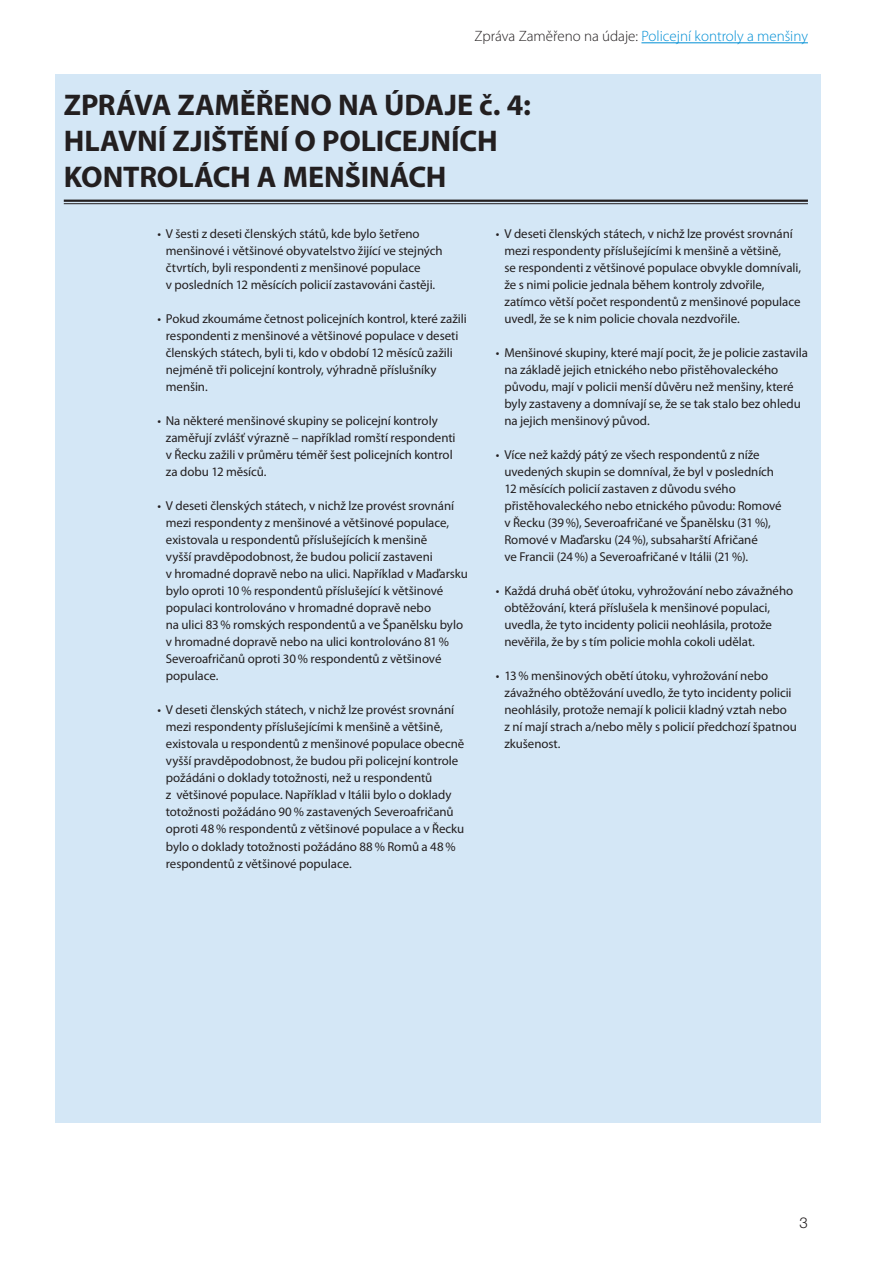
<style>
.page{position:relative;width:893px;height:1263px;background:#fff}
.page>*{position:absolute;margin:0;border:0;box-sizing:border-box;transform-origin:0 0}
._01_Kapitel{font:700 30px/36px "Myriad Pro";letter-spacing:-.005em;color:#231f20}
.t1{font:300 15px "Myriad Pro";color:#008fd5}
.t2{font:300 15px "Helvetica Neue LT Pro";color:#231f20}
._01_Aufzaehlung{font:12.9px/17px "Myriad Pro";letter-spacing:-.005em;color:#231f20}
.s1{color:#231f20}
</style>
<div class="page">
<hr style="left:641px;top:42px;width:167px;height:1px;background:#008fd5">
<div style="left:55px;top:74px;width:766px;height:1049px;background:#d4e7f6"></div>
<hr style="left:64px;top:200px;width:744px;height:2px;background:#231f20">
<hr style="left:64px;top:203px;width:744px;height:1px;background:#231f20">
<p class="t1" style="left:474px;top:28px;width:335px"><span class="s1">Zpráva Zaměřeno na údaje:</span> Policejní kontroly a menšiny</p>
<p class="_01_Kapitel" style="left:64px;top:85px;width:469px">ZPRÁVA ZAMĚŘENO NA ÚDAJE č. 4:<br>HLAVNÍ ZJIŠTĚNÍ O POLICEJNÍCH<br>KONTROLÁCH A MENŠINÁCH</p>
<p class="_01_Aufzaehlung" style="left:166px;top:225px;width:278px;text-indent:-9px">• V šesti z deseti členských států, kde bylo šetřeno menšinové i většinové obyvatelstvo žijící ve stejných čtvrtích, byli respondenti z menšinové populace<br>v posledních 12 měsících policií zastavováni častěji.</p>
<p class="_01_Aufzaehlung" style="left:166px;top:310px;width:302px;text-indent:-9px">• Pokud zkoumáme četnost policejních kontrol, které zažili respondenti z menšinové a většinové populace v deseti členských státech, byli ti, kdo v období 12 měsíců zažili nejméně tři policejní kontroly, výhradně příslušníky menšin.</p>
<p class="_01_Aufzaehlung" style="left:166px;top:412px;width:291px;text-indent:-9px">• Na některé menšinové skupiny se policejní kontroly zaměřují zvlášť výrazně – například romští respondenti v Řecku zažili v průměru téměř šest policejních kontrol za dobu 12 měsíců.</p>
<p class="_01_Aufzaehlung" style="left:166px;top:497px;width:304px;text-indent:-9px">• V deseti členských státech, v nichž lze provést srovnání mezi respondenty z menšinové a většinové populace, existovala u respondentů příslušejících k menšině<br>vyšší pravděpodobnost, že budou policií zastaveni<br>v hromadné dopravě nebo na ulici. Například v Maďarsku bylo oproti 10% respondentů příslušející k většinové populaci kontrolováno v hromadné dopravě nebo<br>na ulici 83% romských respondentů a ve Španělsku bylo v hromadné dopravě nebo na ulici kontrolováno 81 % Severoafričanů oproti 30% respondentů z většinové populace.</p>
<p class="_01_Aufzaehlung" style="left:166px;top:701px;width:300px;text-indent:-9px">• V deseti členských státech, v nichž lze provést srovnání mezi respondenty příslušejícími k menšině a většině, existovala u respondentů z menšinové populace obecně vyšší pravděpodobnost, že budou při policejní kontrole požádáni o doklady totožnosti, než u respondentů<br>z většinové populace. Například v Itálii bylo o doklady totožnosti požádáno 90% zastavených Severoafričanů oproti 48% respondentů z většinové populace a v Řecku bylo o doklady totožnosti požádáno 88% Romů a 48% respondentů z většinové populace.</p>
<p class="_01_Aufzaehlung" style="left:504px;top:225px;width:298px;text-indent:-9px">• V deseti členských státech, v nichž lze provést srovnání mezi respondenty příslušejícími k menšině a většině,<br>se respondenti z většinové populace obvykle domnívali, že s nimi policie jednala během kontroly zdvořile, zatímco větší počet respondentů z menšinové populace uvedl, že se k nim policie chovala nezdvořile.</p>
<p class="_01_Aufzaehlung" style="left:504px;top:344px;width:305px;text-indent:-9px">• Menšinové skupiny, které mají pocit, že je policie zastavila na základě jejich etnického nebo přistěhovaleckého původu, mají v policii menší důvěru než menšiny, které byly zastaveny a domnívají se, že se tak stalo bez ohledu na jejich menšinový původ.</p>
<p class="_01_Aufzaehlung" style="left:504px;top:446px;width:279px;text-indent:-9px">• Více než každý pátý ze všech respondentů z níže uvedených skupin se domníval, že byl v posledních 12 měsících policií zastaven z důvodu svého přistěhovaleckého nebo etnického původu: Romové v Řecku (39%), Severoafričané ve Španělsku (31 %), Romové v Maďarsku (24%), subsaharští Afričané<br>ve Francii (24 %) a Severoafričané v Itálii (21 %).</p>
<p class="_01_Aufzaehlung" style="left:504px;top:582px;width:290px;text-indent:-9px">• Každá druhá oběť útoku, vyhrožování nebo závažného obtěžování, která příslušela k menšinové populaci, uvedla, že tyto incidenty policii neohlásila, protože nevěřila, že by s tím policie mohla cokoli udělat.</p>
<p class="_01_Aufzaehlung" style="left:504px;top:667px;width:294px;text-indent:-9px">• 13% menšinových obětí útoku, vyhrožování nebo závažného obtěžování uvedlo, že tyto incidenty policii neohlásily, protože nemají k policii kladný vztah nebo<br>z ní mají strach a/nebo měly s policií předchozí špatnou zkušenost.</p>
<p class="t2" style="left:800px;top:1214px;width:10px">3</p>
</div>
